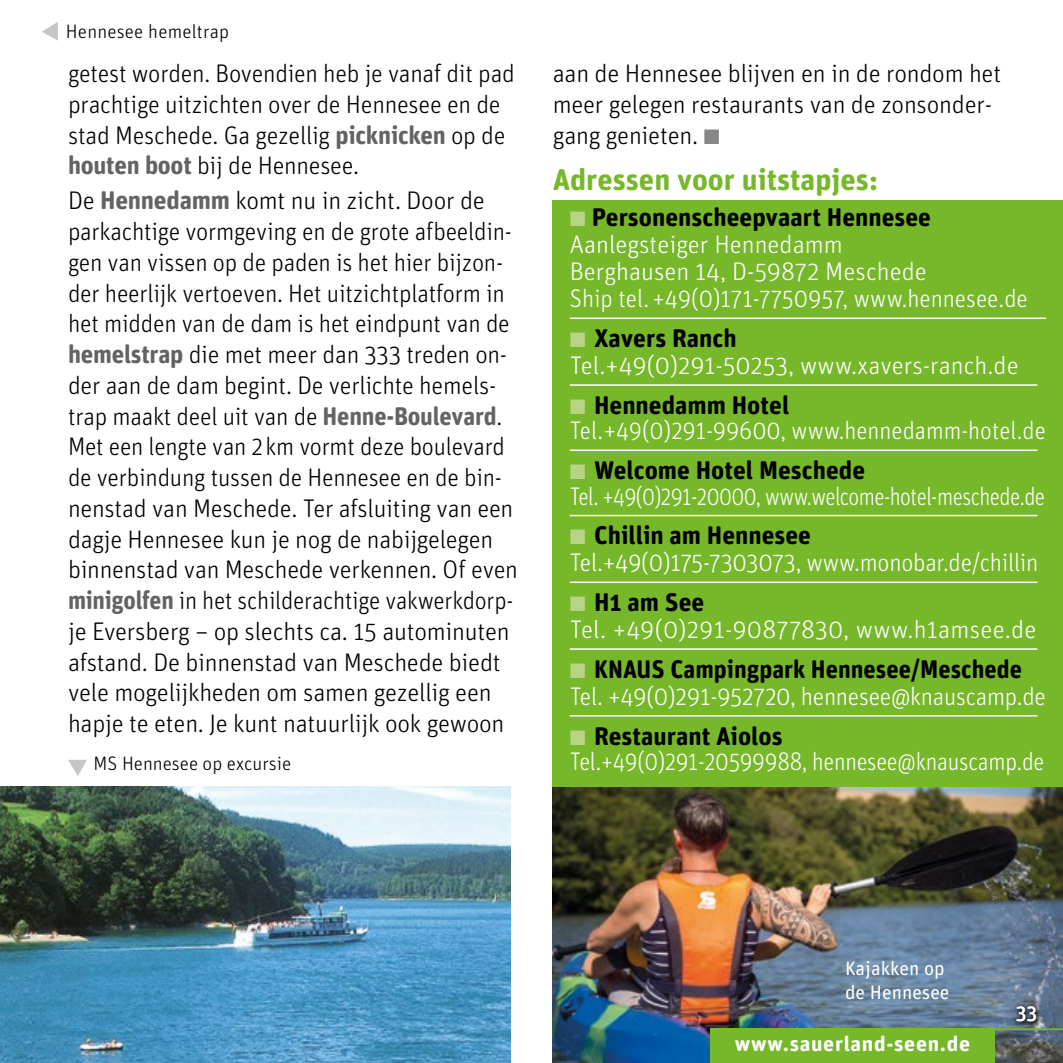
<style>
.page{position:relative;width:1063px;height:1063px;background:#fff}
.page>*{position:absolute;margin:0;border:0;box-sizing:border-box;transform-origin:0 0}
.t1{font:700 30px "Unit Rounded";color:#76b82a}
.t2{font:300 25.5px/30.9px "Unit Rounded";letter-spacing:-.01em;color:#000}
.t3{font:300 25.5px/27px "Unit Rounded";letter-spacing:-.005em;color:#fff}
.t4{font:300 25.5px/27px "Unit Rounded";letter-spacing:-.005em;color:#fff;scale:.95 1}
.t5{font:300 25.5px/25.5px "Unit Rounded";letter-spacing:-.025em;color:#fff;scale:.85 1}
.t6{font:300 25.5px/25.5px "Unit Rounded";letter-spacing:-.005em;color:#fff;scale:.9 1}
.t7{font:300 25.5px/25.5px "Unit Rounded";letter-spacing:-.005em;color:#fff;scale:.93 1}
.t8{font:700 21px "Unit Rounded";letter-spacing:.03em;color:#fff;scale:1.05 1}
.t9{font:21px "Unit Rounded";color:#fff}
.t10{font:300 19.5px "Unit Rounded";color:#000}
.t11{font:19.5px/24px "Unit Rounded";color:#fff}
.s1{font-weight:700;color:#646363}
.s2{color:#878787}
.s3{color:#b6d484}
.s4{font-weight:700;color:#000}
</style>
<div class="page">
<img style="left:553px;top:787px;width:510px;height:276px">
<div style="left:999px;top:987px;width:56px;height:54px;background:#000;opacity:.75"></div>
<div style="left:1013px;top:1004px;width:27px;height:21px;background:#000;opacity:.75"></div>
<hr style="left:995px;top:1029px;width:68px;height:1px;background:#76b82a">
<img style="left:0;top:787px;width:510px;height:276px">
<svg style="left:42px;top:22px;width:16px;height:19px"></svg>
<svg style="left:68px;top:760px;width:19px;height:16px"></svg>
<div style="left:553px;top:200px;width:510px;height:587px;background:#76b82a"></div>
<hr style="left:570px;top:318px;width:476px;height:1px;background:#fff">
<hr style="left:570px;top:384px;width:467px;height:2px;background:#fff">
<hr style="left:570px;top:450px;width:467px;height:1px;background:#fff">
<hr style="left:570px;top:515px;width:467px;height:1px;background:#fff">
<hr style="left:570px;top:582px;width:467px;height:1px;background:#fff">
<hr style="left:570px;top:648px;width:467px;height:2px;background:#fff">
<hr style="left:570px;top:715px;width:467px;height:2px;background:#fff">
<div style="left:711px;top:1029px;width:284px;height:34px;background:#76b82a"></div>
<p class="t10" style="left:66px;top:19px;width:165px">Hennesee hemeltrap</p>
<p class="t2" style="left:68px;top:57px;width:448px">getest worden. Bovendien heb je vanaf dit pad prachtige uitzichten over de Hennesee en de stad Meschede. Ga gezellig <span class="s1">picknicken</span> op de <span class="s1">houten boot</span> bij de Hennesee.</p>
<p class="t2" style="left:68px;top:184px;width:452px">De <span class="s1">Hennedamm</span> komt nu in zicht. Door de parkachtige vormgeving en de grote afbeeldin&shy;gen van vissen op de paden is het hier bijzon&shy;der heerlijk vertoeven. Het uitzichtplatform in het midden van de dam is het eindpunt van de <span class="s1">hemelstrap</span> die met meer dan 333 treden on&shy;der aan de dam begint. De verlichte hemels&shy;trap maakt deel uit van de <span class="s1">Henne-Boulevard</span>.<br>Met een lengte van 2km vormt deze boulevard de verbindung tussen de Hennesee en de bin&shy;nenstad van Meschede. Ter afsluiting van een dagje Hennesee kun je nog de nabijgelegen binnenstad van Meschede verkennen. Of even <span class="s1">minigolfen</span> in het schilderachtige vakwerkdorp&shy;je Eversberg – op slechts ca. 15 autominuten afstand. De binnenstad van Meschede biedt vele mogelijkheden om samen gezellig een hapje te eten. Je kunt natuurlijk ook gewoon</p>
<p class="t10" style="left:94px;top:751px;width:199px">MS Hennesee op excursie</p>
<p class="t2" style="left:553px;top:57px;width:450px">aan de Hennesee blijven en in de rondom het meer gelegen restaurants van de zonsonder&shy;gang genieten. <span class="s2">■</span></p>
<p class="t1" style="left:553px;top:160px;width:327px">Adressen voor uitstapjes:</p>
<p class="t3" style="left:570px;top:203px;width:460px"><span class="s3">■</span> <span class="s4">Personenscheepvaart Hennesee </span>Aanlegsteiger Hennedamm<br>Berghausen 14, D-59872 Meschede<br>Ship tel. +49(0)171-7750957, www.hennesee.de</p>
<p class="t3" style="left:570px;top:324px;width:450px"><span class="s3">■</span> <span class="s4">Xavers Ranch<br></span>Tel.+49(0)291-50253, www.xavers-ranch.de</p>
<p class="t7" style="left:570px;top:392px;width:513px"><span class="s3">■</span> <span class="s4">Hennedamm Hotel<br></span>Tel.+49(0)291-99600, www.hennedamm-hotel.de</p>
<p class="t5" style="left:570px;top:457px;width:561px"><span class="s3">■</span> <span class="s4">Welcome Hotel Meschede<br></span>Tel. +49(0)291-20000, www.welcome-hotel-meschede.de</p>
<p class="t4" style="left:570px;top:521px;width:495px"><span class="s3">■</span> <span class="s4">Chillin am Hennesee<br></span>Tel.+49(0)175-7303073, www.monobar.de/chillin</p>
<p class="t3" style="left:570px;top:588px;width:468px"><span class="s3">■</span> <span class="s4">H1 am See<br></span>Tel. +49(0)291-90877830, www.h1amsee.de</p>
<p class="t4" style="left:570px;top:655px;width:503px"><span class="s3">■</span> <span class="s4">KNAUS Campingpark Hennesee/Meschede<br></span>Tel. +49(0)291-952720, hennesee@knauscamp.de</p>
<p class="t6" style="left:570px;top:722px;width:529px"><span class="s3">■</span> <span class="s4">Restaurant Aiolos<br></span>Tel.+49(0)291-20599988, hennesee@knauscamp.de</p>
<p class="t11" style="left:845px;top:955px;width:106px">Kajakken op de Hennesee</p>
<p class="t8" style="left:735px;top:1030px;width:226px">www.sauerland-seen.de</p>
<p class="t9" style="left:1016px;top:999px;width:23px">33</p>
</div>
